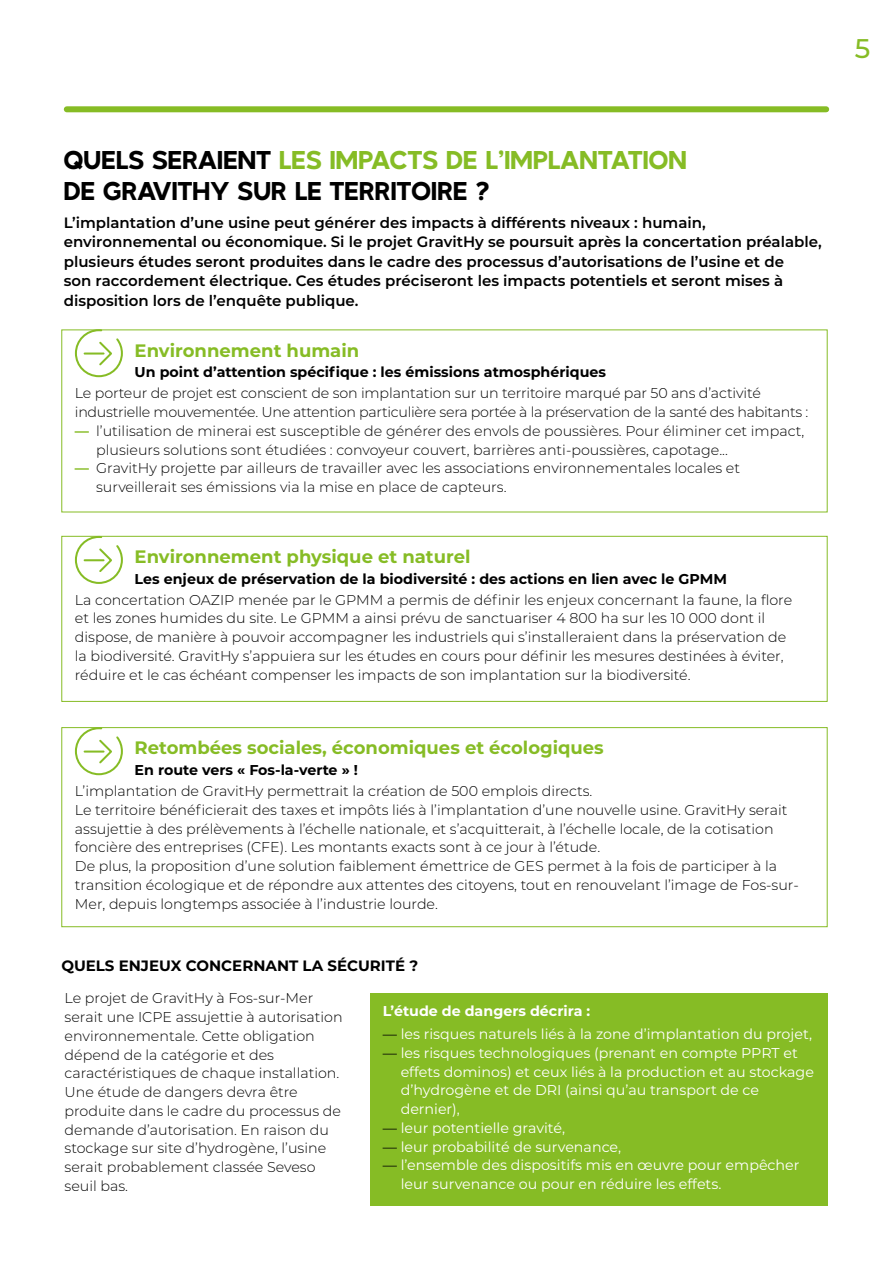
<style>
.page{position:relative;width:893px;height:1263px;background:#fff}
.page>*{position:absolute;margin:0;border:0;box-sizing:border-box;transform-origin:0 0}
.t1{font:500 27px "Montserrat";color:#86bc25}
.t2{font:25.5px/30.6px "Tango Sans";letter-spacing:.01em;color:#000}
.t3{font:700 18px "Montserrat";color:#86bc25}
.t4{font:600 15px/19.5px "Montserrat";color:#000}
.t5{font:700 15px "Montserrat";color:#000}
.t6{font:300 14.25px/18.8px "Montserrat";color:#000}
.t7{font:14.25px/18.8px "Montserrat";color:#fff}
.t8{font:300 14.25px/18.8px "Montserrat";letter-spacing:-.02em;color:#000}
.t9{font:700 14.25px "Montserrat";color:#000}
.t10{font:700 14.25px "Montserrat";color:#fff}
.s1{color:#86bc25}
.s2{font-weight:700;color:#86bc25}
.s3{color:#000}
</style>
<div class="page">
<div style="left:67px;top:106px;width:759px;height:6px;background:#86bc25"></div>
<div style="left:61px;top:536px;width:767px;height:166px;border:1px solid #86bc25"></div>
<div style="left:61px;top:727px;width:767px;height:200px;border:1px solid #86bc25"></div>
<svg style="left:74px;top:329px;width:50px;height:49px"></svg>
<svg style="left:74px;top:535px;width:50px;height:49px"></svg>
<svg style="left:74px;top:727px;width:50px;height:49px"></svg>
<div style="left:370px;top:993px;width:458px;height:212px;background:#86bc25"></div>
<h1 class="t1" style="left:855px;top:30px;width:17px">5</h1>
<h2 class="t2" style="left:64px;top:145px;width:625px">QUELS SERAIENT <span class="s1">LES IMPACTS DE L’IMPLANTATION<br></span>DE GRAVITHY SUR LE TERRITOIRE ?</h2>
<p class="t4" style="left:64px;top:212px;width:759px">L’implantation d’une usine peut générer des impacts à différents niveaux : humain, environnemental ou économique. Si le projet GravitHy se poursuit après la concertation préalable, plusieurs études seront produites dans le cadre des processus d’autorisations de l’usine et de<br>son raccordement électrique. Ces études préciseront les impacts potentiels et seront mises à disposition lors de l’enquête publique.</p>
<p class="t3" style="left:135px;top:337px;width:226px">Environnement humain</p>
<p class="t9" style="left:135px;top:362px;width:473px">Un point d’attention spécifique : les émissions atmosphériques</p>
<p class="t8" style="left:75px;top:383px;width:735px">Le porteur de projet est conscient de son implantation sur un territoire marqué par 50 ans d’activité industrielle mouvementée. Une attention particulière sera portée à la préservation de la santé des habitants :</p>
<p class="t6" style="left:96px;top:421px;width:710px;text-indent:-21px"><span class="s2">—</span> l’utilisation de minerai est susceptible de générer des envols de poussières. Pour éliminer cet impact, plusieurs solutions sont étudiées : convoyeur couvert, barrières anti-poussières, capotage...</p>
<p class="t6" style="left:96px;top:458px;width:645px;text-indent:-21px"><span class="s2">—</span> GravitHy projette par ailleurs de travailler avec les associations environnementales locales et surveillerait ses émissions via la mise en place de capteurs.</p>
<p class="t3" style="left:135px;top:544px;width:337px">Environnement physique et naturel</p>
<p class="t9" style="left:135px;top:568px;width:594px">Les enjeux de préservation de la biodiversité : des actions en lien avec le GPMM</p>
<p class="t6" style="left:75px;top:590px;width:719px">La concertation OAZIP menée par le GPMM a permis de définir les enjeux concernant la faune, la flore et les zones humides du site. Le GPMM a ainsi prévu de sanctuariser 4 800 ha sur les 10 000 dont il dispose, de manière à pouvoir accompagner les industriels qui s’installeraient dans la préservation de la biodiversité. GravitHy s’appuiera sur les études en cours pour définir les mesures destinées à éviter, réduire et le cas échéant compenser les impacts de son implantation sur la biodiversité.</p>
<p class="t3" style="left:135px;top:735px;width:471px">Retombées sociales, économiques et écologiques</p>
<p class="t9" style="left:135px;top:760px;width:225px">En route vers « Fos-la-verte » !</p>
<p class="t6" style="left:75px;top:781px;width:725px">L’implantation de GravitHy permettrait la création de 500 emplois directs.<br>Le territoire bénéficierait des taxes et impôts liés à l’implantation d’une nouvelle usine. GravitHy serait assujettie à des prélèvements à l’échelle nationale, et s’acquitterait, à l’échelle locale, de la cotisation foncière des entreprises (CFE). Les montants exacts sont à ce jour à l’étude.<br>De plus, la proposition d’une solution faiblement émettrice de GES permet à la fois de participer à la transition écologique et de répondre aux attentes des citoyens, tout en renouvelant l’image de Fos-sur-Mer, depuis longtemps associée à l’industrie lourde.</p>
<p class="t5" style="left:61px;top:955px;width:358px">QUELS ENJEUX CONCERNANT LA SÉCURITÉ ?</p>
<p class="t10" style="left:383px;top:1001px;width:209px">L’étude de dangers décrira :</p>
<p class="t7" style="left:383px;top:1024px;width:431px"><span class="s3">—</span> les risques naturels liés à la zone d’implantation du projet,</p>
<p class="t7" style="left:401px;top:1043px;width:415px;text-indent:-18px"><span class="s3">—</span> les risques technologiques (prenant en compte PPRT et effets dominos) et ceux liés à la production et au stockage d’hydrogène et de DRI (ainsi qu’au transport de ce dernier),</p>
<p class="t7" style="left:383px;top:1118px;width:184px"><span class="s3">—</span> leur potentielle gravité,</p>
<p class="t7" style="left:383px;top:1137px;width:240px"><span class="s3">—</span> leur probabilité de survenance,</p>
<p class="t7" style="left:401px;top:1155px;width:400px;text-indent:-18px"><span class="s3">—</span> l’ensemble des dispositifs mis en œuvre pour empêcher leur survenance ou pour en réduire les effets.</p>
<p class="t6" style="left:65px;top:988px;width:280px">Le projet de GravitHy à Fos-sur-Mer serait une ICPE assujettie à autorisation environnementale. Cette obligation dépend de la catégorie et des caractéristiques de chaque installation.<br>Une étude de dangers devra être produite dans le cadre du processus de demande d’autorisation. En raison du stockage sur site d’hydrogène, l’usine serait probablement classée Seveso seuil bas.</p>
</div>
